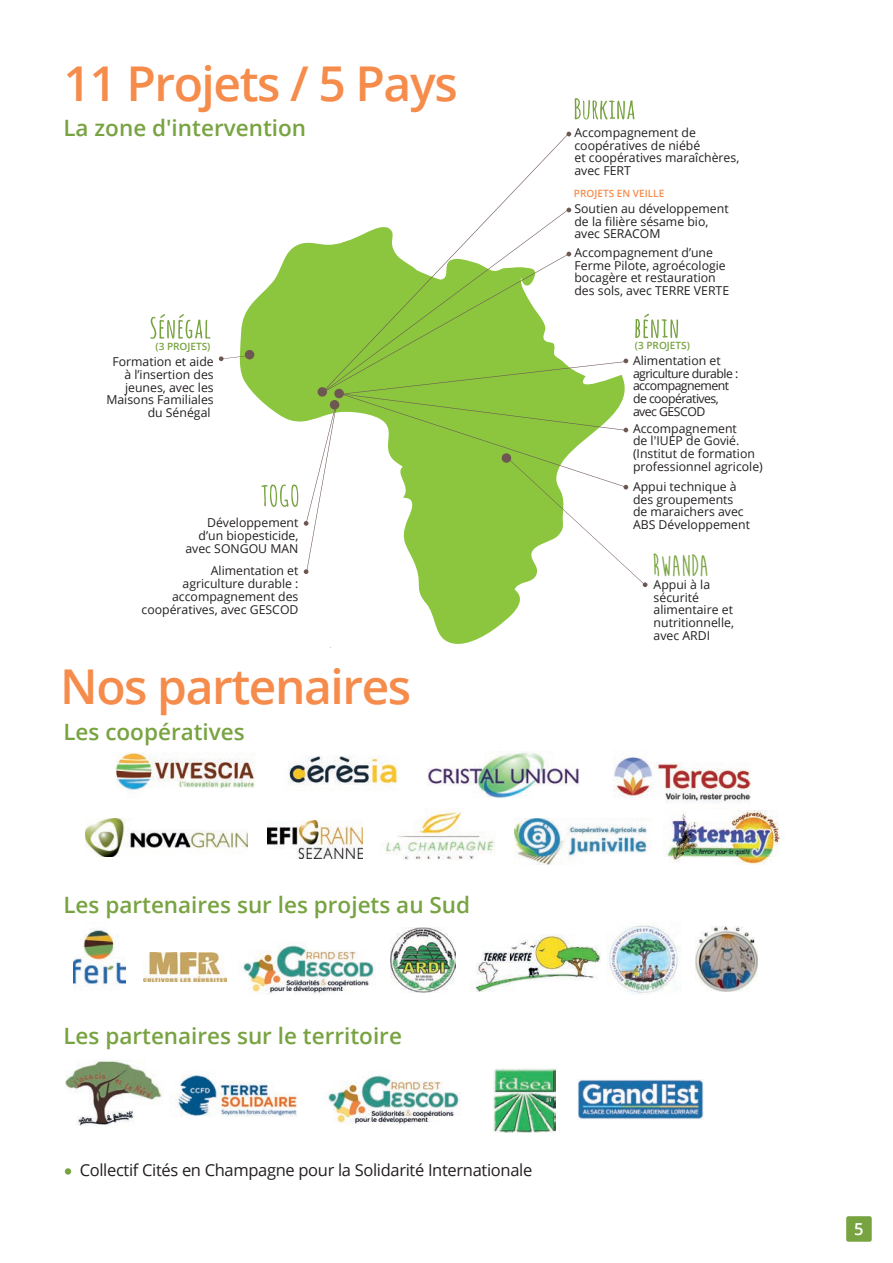
<style>
.page{position:relative;width:893px;height:1263px;background:#fff}
.page>*{position:absolute;margin:0;border:0;box-sizing:border-box;transform-origin:0 0}
.t1{font:600 48px "Open Sans";letter-spacing:-.03em;color:#f68c4c}
.t2{font:700 30.9px "Moon Flower";color:#78a341;scale:.89 1}
.t3{font:600 22.5px "Open Sans";color:#78a341}
.t4{font:600 18.9px "Open Sans";color:#78a341}
.t5{font:16.5px "Open Sans";letter-spacing:-.02em;color:#231f20}
.t6{font:600 16.5px "Open Sans";color:#fff}
.t7{font:12.3px/12.8px "Open Sans";color:#231f20}
.t8{font:12.3px/12.8px "Open Sans";letter-spacing:-.045em;color:#231f20}
.t9{font:600 10.05px "Open Sans";color:#78a341}
.t10{font:600 10.05px "Open Sans";color:#f68c4c}
</style>
<div class="page">
<div style="left:846px;top:1216px;width:26px;height:26px;background:#78a341;border-radius:2px"></div>
<svg style="left:239px;top:243px;width:281px;height:401px"></svg>
<svg style="left:575px;top:98px;width:59px;height:22px"></svg>
<svg style="left:150px;top:314px;width:60px;height:25px"></svg>
<div style="left:245px;top:350px;width:9px;height:9px;background:#6e5752;border-radius:50%"></div>
<svg style="left:261px;top:484px;width:37px;height:23px"></svg>
<svg style="left:219px;top:355px;width:30px;height:6px"></svg>
<svg style="left:304px;top:208px;width:374px;height:379px"></svg>
<img style="left:73px;top:922px;width:53px;height:63px">
<img style="left:665px;top:811px;width:115px;height:54px">
<img style="left:382px;top:811px;width:113px;height:49px">
<img style="left:514px;top:819px;width:134px;height:45px">
<img style="left:268px;top:820px;width:94px;height:38px">
<img style="left:86px;top:819px;width:161px;height:38px">
<img style="left:613px;top:755px;width:137px;height:48px">
<img style="left:427px;top:751px;width:152px;height:47px">
<svg style="left:65px;top:1168px;width:6px;height:6px"></svg>
<img style="left:577px;top:1079px;width:126px;height:40px">
<img style="left:493px;top:1069px;width:63px;height:63px">
<img style="left:328px;top:1074px;width:133px;height:51px">
<img style="left:243px;top:944px;width:133px;height:50px">
<img style="left:115px;top:752px;width:140px;height:39px">
<img style="left:288px;top:756px;width:110px;height:35px">
<img style="left:390px;top:927px;width:65px;height:66px">
<img style="left:144px;top:952px;width:82px;height:30px">
<img style="left:475px;top:934px;width:126px;height:58px">
<img style="left:608px;top:925px;width:70px;height:69px">
<img style="left:66px;top:1059px;width:96px;height:67px">
<img style="left:172px;top:1074px;width:125px;height:43px">
<img style="left:696px;top:927px;width:62px;height:64px">
<h1 class="t1" style="left:63px;top:50px;width:396px">11 Projets / 5 Pays</h1>
<h3 class="t3" style="left:63px;top:113px;width:244px">La zone d'intervention</h3>
<p class="t7" style="left:574px;top:126px;width:166px">Accompagnement de coopératives de niébé<br>et coopératives maraîchères, avec FERT</p>
<p class="t10" style="left:574px;top:187px;width:92px">PROJETS EN VEILLE</p>
<p class="t7" style="left:574px;top:202px;width:156px">Soutien au développement de la filière sésame bio, avec SERACOM</p>
<p class="t7" style="left:574px;top:246px;width:156px">Accompagnement d’une<br>Ferme Pilote, agroécologie bocagère et restauration des sols, avec TERRE VERTE</p>
<p class="t9" style="left:155px;top:340px;width:56px">(3 PROJETS)</p>
<p class="t9" style="left:635px;top:338px;width:56px">(3 PROJETS)</p>
<p class="t7" style="left:106px;top:355px;width:109px;text-align:right">Formation et aide à l’insertion des jeunes, avec les<br>Maisons Familiales du Sénégal</p>
<p class="t7" style="left:185px;top:516px;width:115px;text-align:right">Développement d’un biopesticide, avec SONGOU MAN</p>
<p class="t7" style="left:142px;top:564px;width:158px;text-align:right">Alimentation et<br>agriculture durable : accompagnement des coopératives, avec GESCOD</p>
<h1 class="t1" style="left:60px;top:654px;width:352px">Nos partenaires</h1>
<h3 class="t3" style="left:63px;top:716px;width:183px">Les coopératives</h3>
<h3 class="t3" style="left:63px;top:890px;width:408px">Les partenaires sur les projets au Sud</h3>
<h3 class="t4" style="left:-1px;top:891px;width:432px">sociations avec nos partenaires sur le territoire</h3>
<h3 class="t3" style="left:63px;top:1020px;width:340px">Les partenaires sur le territoire</h3>
<h3 class="t5" style="left:80px;top:1158px;width:454px">Collectif Cités en Champagne pour la Solidarité Internationale</h3>
<p class="t8" style="left:633px;top:354px;width:107px">Alimentation et agriculture durable : accompagnement de coopératives, avec GESCOD</p>
<p class="t7" style="left:633px;top:421px;width:131px">Accompagnement<br>de l'IUEP de Govié. (Institut de formation professionnel agricole)</p>
<p class="t7" style="left:633px;top:480px;width:119px">Appui technique à des groupements de maraichers avec<br>ABS Développement</p>
<h2 class="t2" style="left:652px;top:550px;width:65px">Rwanda</h2>
<p class="t7" style="left:654px;top:578px;width:82px">Appui à la sécurité alimentaire et nutritionnelle, avec ARDI</p>
<h3 class="t6" style="left:854px;top:1217px;width:11px">5</h3>
</div>
